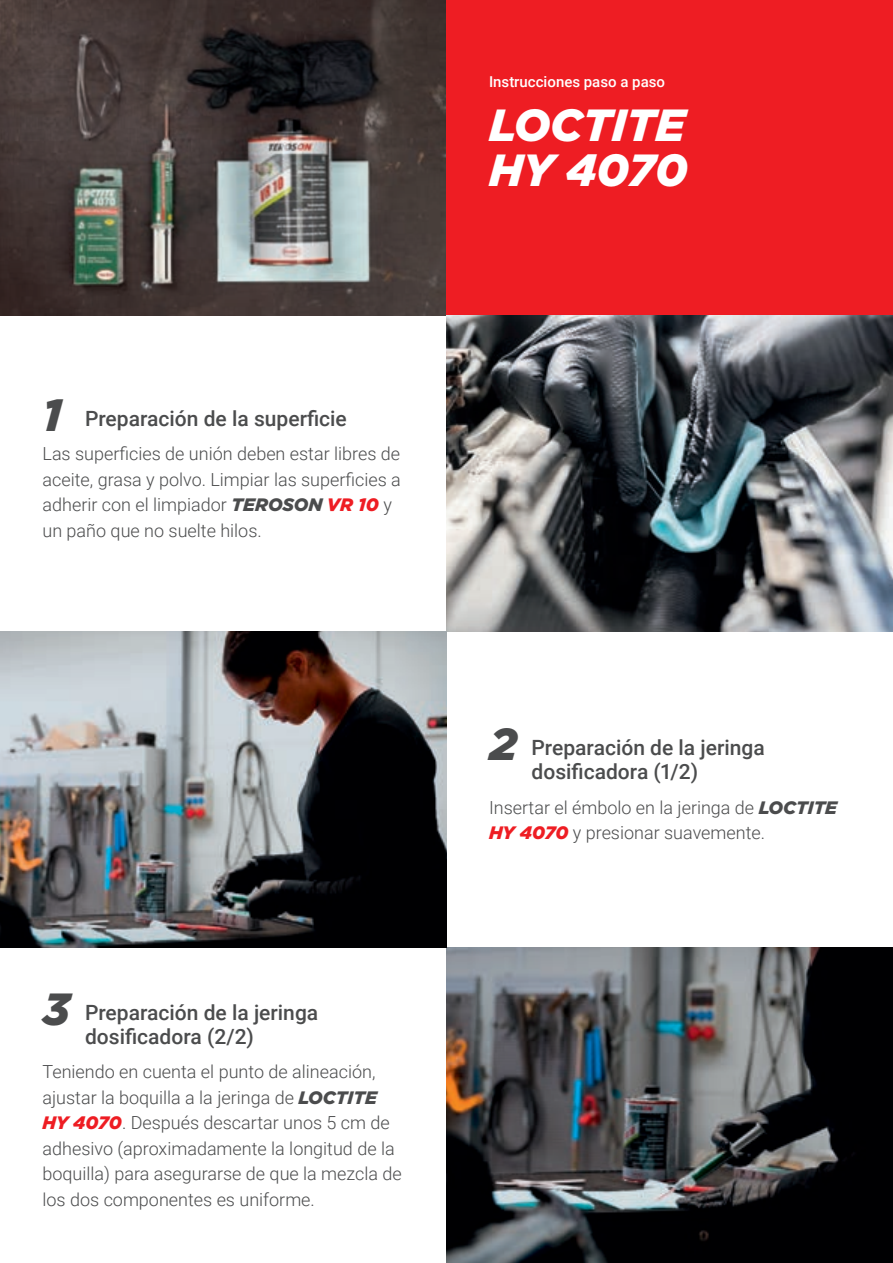
<style>
.page{position:relative;width:893px;height:1263px;background:#fff}
.page>*{position:absolute;margin:0;border:0;box-sizing:border-box;transform-origin:0 0}
.t1{font:italic 900 45px/45px "Gotham";color:#fff}
.t2{font:500 21px/24px "Roboto";color:#4b4c4d}
.t3{font:300 18px/25.5px "Roboto";color:#4b4c4d}
.t4{font:500 15px "Roboto";color:#fff}
.s1{font-family:"Gotham";font-weight:900;font-style:italic;font-size:45px}
.s2{font-family:"Gotham";font-weight:900;font-style:italic}
.s3{font-family:"Gotham";font-weight:900;font-style:italic;color:#ee1d23}
</style>
<div class="page">
<img style="left:0;top:0;width:446px;height:316px">
<div style="left:446px;top:0;width:447px;height:316px;background:#ee1d23"></div>
<img style="left:446px;top:316px;width:447px;height:315px">
<img style="left:446px;top:947px;width:447px;height:316px">
<img style="left:0;top:631px;width:446px;height:316px">
<p class="t2" style="left:43px;top:406px;width:306px"><span class="s1">1</span> Preparación de la superficie</p>
<p class="t3" style="left:43px;top:440px;width:360px">Las superficies de unión deben estar libres de aceite, grasa y polvo. Limpiar las superficies a adherir con el limpiador <span class="s2">TEROSON</span> <span class="s3">VR 10</span> y un paño que no suelte hilos.</p>
<p class="t2" style="left:85px;top:1000px;width:235px;text-indent:-43px"><span class="s1">3</span> Preparación de la jeringa dosificadora (2/2)</p>
<p class="t3" style="left:43px;top:1058px;width:361px">Teniendo en cuenta el punto de alineación, ajustar la boquilla a la jeringa de <span class="s2">LOCTITE </span><span class="s3">HY 4070</span>. Después descartar unos 5 cm de adhesivo (aproximadamente la longitud de la boquilla) para asegurarse de que la mezcla de los dos componentes es uniforme.</p>
<p class="t4" style="left:489px;top:72px;width:178px">Instrucciones paso a paso</p>
<h1 class="t1" style="left:489px;top:102px;width:200px">LOCTITE<br>HY 4070</h1>
<p class="t2" style="left:531px;top:735px;width:235px;text-indent:-43px"><span class="s1">2</span> Preparación de la jeringa dosificadora (1/2)</p>
<p class="t3" style="left:489px;top:794px;width:350px">Insertar el émbolo en la jeringa de <span class="s2">LOCTITE<br></span><span class="s3">HY 4070</span> y presionar suavemente.</p>
</div>
